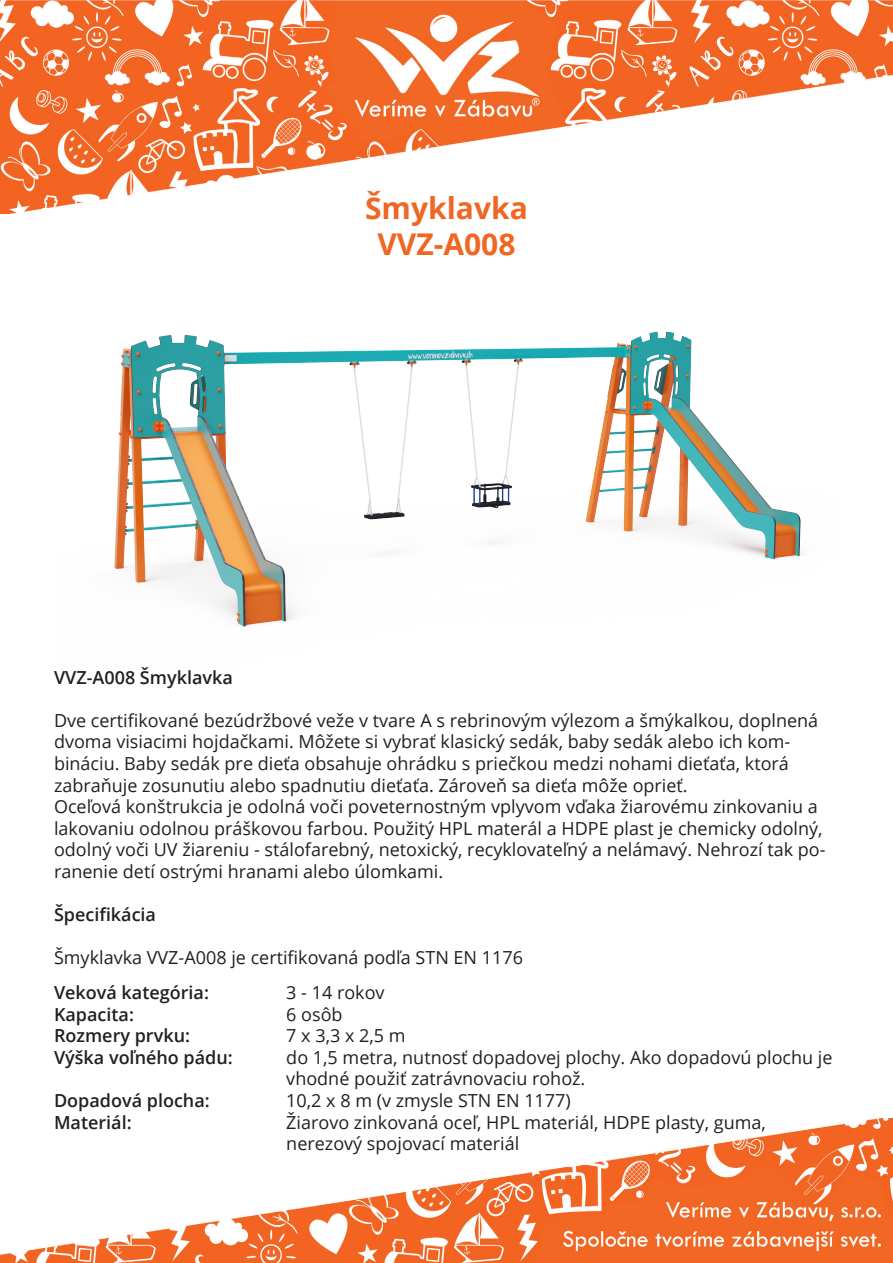
<style>
.page{position:relative;width:893px;height:1263px;background:#fff}
.page>*{position:absolute;margin:0;border:0;box-sizing:border-box;transform-origin:0 0}
.Veľký_Nádpis_-_Oranžová_-_20pt{font:700 30px "Open Sans";color:#f06623}
.Text_čierna_12pt{font:18px/21.6px "Open Sans";color:#231f20}
.Malý_nádpis_-_čierna_12pt{font:600 18px "Open Sans";color:#231f20}
</style>
<div class="page">
<img style="left:0;top:0;width:893px;height:214px">
<img style="left:0;top:1118px;width:893px;height:145px">
<img style="left:114px;top:331px;width:688px;height:296px">
<p class="Veľký_Nádpis_-_Oranžová_-_20pt" style="left:365px;top:187px;width:164px">Šmyklavka</p>
<p class="Veľký_Nádpis_-_Oranžová_-_20pt" style="left:377px;top:223px;width:140px">VVZ-A008</p>
<p class="Malý_nádpis_-_čierna_12pt" style="left:54px;top:665px;width:180px">VVZ-A008 Šmyklavka</p>
<p class="Text_čierna_12pt" style="left:54px;top:709px;width:773px">Dve certifikované bezúdržbové veže v tvare A s rebrinovým výlezom a šmýkalkou, doplnená dvoma visiacimi hojdačkami. Môžete si vybrať klasický sedák, baby sedák alebo ich kom&shy;bináciu. Baby sedák pre dieťa obsahuje ohrádku s priečkou medzi nohami dieťaťa, ktorá zabraňuje zosunutiu alebo spadnutiu dieťaťa. Zároveň sa dieťa môže oprieť.<br>Oceľová konštrukcia je odolná voči poveternostným vplyvom vďaka žiarovému zinkovaniu a lakovaniu odolnou práškovou farbou. Použitý HPL materál a HDPE plast je chemicky odolný, odolný voči UV žiareniu - stálofarebný, netoxický, recyklovateľný a nelámavý. Nehrozí tak po&shy;ranenie detí ostrými hranami alebo úlomkami.</p>
<p class="Malý_nádpis_-_čierna_12pt" style="left:54px;top:902px;width:104px">Špecifikácia</p>
<p class="Text_čierna_12pt" style="left:54px;top:946px;width:471px">Šmyklavka VVZ-A008 je certifikovaná podľa STN EN 1176</p>
<p class="Malý_nádpis_-_čierna_12pt" style="left:54px;top:980px;width:156px">Veková kategória:</p>
<p class="Malý_nádpis_-_čierna_12pt" style="left:54px;top:1002px;width:81px">Kapacita:</p>
<p class="Malý_nádpis_-_čierna_12pt" style="left:54px;top:1023px;width:138px">Rozmery prvku:</p>
<p class="Malý_nádpis_-_čierna_12pt" style="left:54px;top:1045px;width:180px">Výška voľného pádu:</p>
<p class="Malý_nádpis_-_čierna_12pt" style="left:54px;top:1088px;width:157px">Dopadová plocha:</p>
<p class="Malý_nádpis_-_čierna_12pt" style="left:54px;top:1110px;width:79px">Materiál:</p>
<p class="Text_čierna_12pt" style="left:286px;top:981px;width:100px">3 - 14 rokov</p>
<p class="Text_čierna_12pt" style="left:286px;top:1003px;width:58px">6 osôb</p>
<p class="Text_čierna_12pt" style="left:286px;top:1024px;width:121px">7 x 3,3 x 2,5 m</p>
<p class="Text_čierna_12pt" style="left:286px;top:1046px;width:548px">do 1,5 metra, nutnosť dopadovej plochy. Ako dopadovú plochu je vhodné použiť zatrávnovaciu rohož.</p>
<p class="Text_čierna_12pt" style="left:286px;top:1089px;width:286px">10,2 x 8 m (v zmysle STN EN 1177)</p>
<p class="Text_čierna_12pt" style="left:286px;top:1111px;width:481px">Žiarovo zinkovaná oceľ, HPL materiál, HDPE plasty, guma, nerezový spojovací materiál</p>
</div>
